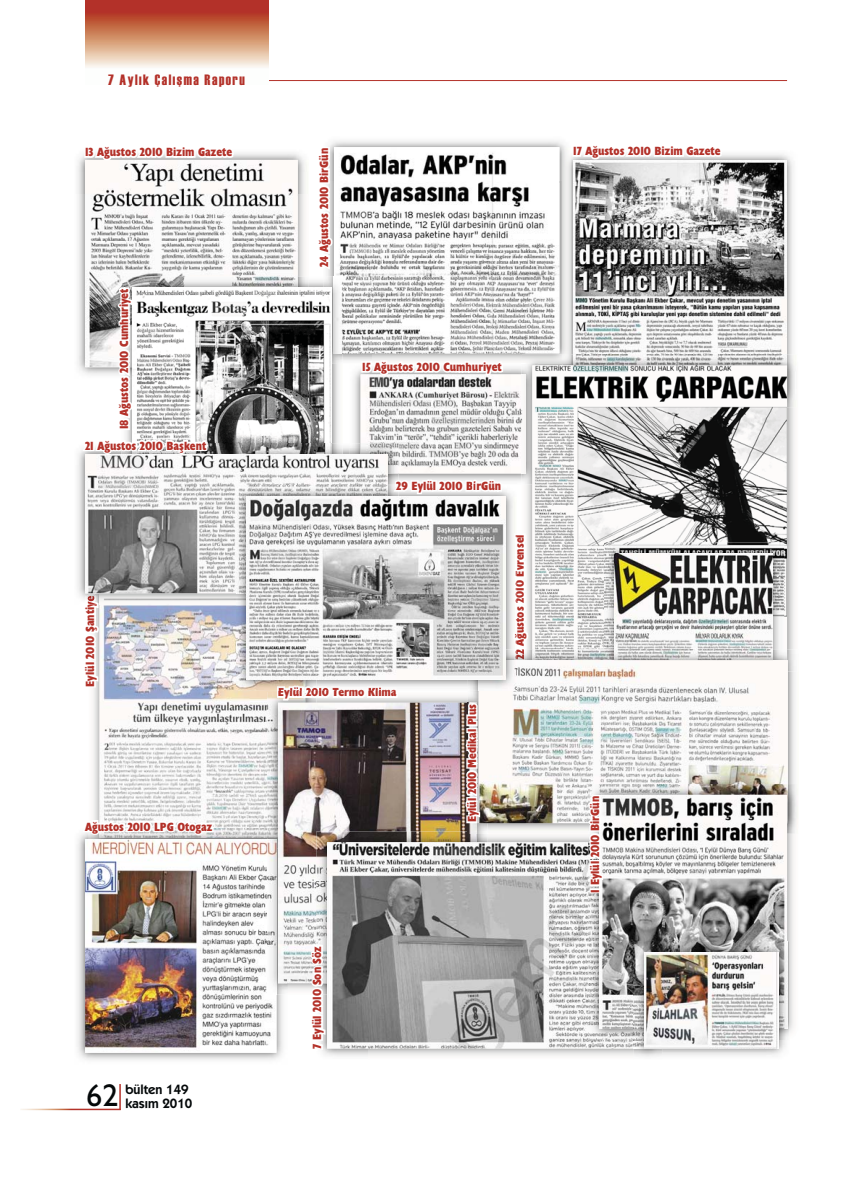
<style>
.page{position:relative;width:851px;height:1191px;background:#fff}
.page>*{position:absolute;margin:0;border:0;box-sizing:border-box;transform-origin:0 0}
.t1{font:31.5px "Humanist 521 BT";color:#040809}
.t2{font:15px "Haettenschweiler";letter-spacing:.1em;color:#b33129}
.t3{font:600 13.5px/13.5px "Kabel IT Cby BT";color:#040809}
.t4{font:700 condensed 12px "Humanist 521 BT Xtra";color:#b33129}
</style>
<div class="page">
<hr style="left:161px;top:80px;width:626px;height:1px;background:#b33129">
<svg style="left:85px;top:0;width:183px;height:81px"></svg>
<hr style="left:119px;top:1084px;width:2px;height:26px;background:#b33129">
<hr style="left:20px;top:1109px;width:101px;height:1px;background:#fff">
<img style="left:93px;top:605px;width:184px;height:223px">
<img style="left:330px;top:141px;width:238px;height:40px">
<img style="left:326px;top:272px;width:46px;height:89px">
<img style="left:521px;top:181px;width:41px;height:174px">
<img style="left:372px;top:353px;width:149px;height:8px">
<img style="left:334px;top:147px;width:225px;height:206px">
<svg style="left:326px;top:146px;width:9px;height:126px"></svg>
<img style="left:77px;top:153px;width:230px;height:41px">
<img style="left:77px;top:194px;width:8px;height:176px">
<img style="left:298px;top:194px;width:7px;height:83px">
<img style="left:85px;top:160px;width:213px;height:125px">
<img style="left:353px;top:367px;width:168px;height:114px">
<img style="left:360px;top:374px;width:161px;height:100px">
<svg style="left:362px;top:358px;width:143px;height:32px"></svg>
<svg style="left:84px;top:153px;width:152px;height:10px"></svg>
<img style="left:562px;top:150px;width:231px;height:215px">
<img style="left:573px;top:161px;width:213px;height:204px">
<svg style="left:573px;top:150px;width:151px;height:12px"></svg>
<img style="left:309px;top:280px;width:32px;height:174px">
<img style="left:323px;top:277px;width:19px;height:87px">
<img style="left:334px;top:277px;width:8px;height:76px">
<img style="left:121px;top:277px;width:177px;height:10px">
<img style="left:210px;top:287px;width:121px;height:167px">
<img style="left:77px;top:453px;width:12px;height:143px">
<img style="left:341px;top:446px;width:50px;height:40px">
<img style="left:89px;top:593px;width:147px;height:2px">
<svg style="left:81px;top:595px;width:34px;height:94px"></svg>
<img style="left:350px;top:443px;width:48px;height:42px">
<img style="left:360px;top:443px;width:38px;height:31px">
<img style="left:85px;top:454px;width:303px;height:139px">
<svg style="left:80px;top:285px;width:130px;height:172px"></svg>
<img style="left:786px;top:355px;width:10px;height:294px">
<img style="left:526px;top:485px;width:6px;height:164px">
<img style="left:521px;top:365px;width:11px;height:120px">
<img style="left:521px;top:374px;width:5px;height:100px">
<svg style="left:562px;top:355px;width:8px;height:9px"></svg>
<img style="left:532px;top:365px;width:255px;height:284px">
<img style="left:604px;top:542px;width:180px;height:36px">
<img style="left:604px;top:578px;width:10px;height:71px">
<img style="left:773px;top:578px;width:11px;height:71px">
<img style="left:614px;top:553px;width:159px;height:96px">
<img style="left:77px;top:835px;width:206px;height:225px">
<img style="left:89px;top:837px;width:178px;height:2px">
<img style="left:100px;top:828px;width:167px;height:10px">
<img style="left:85px;top:839px;width:191px;height:214px">
<svg style="left:81px;top:818px;width:136px;height:19px"></svg>
<img style="left:398px;top:695px;width:70px;height:8px">
<img style="left:267px;top:692px;width:11px;height:136px">
<img style="left:276px;top:849px;width:11px;height:145px">
<svg style="left:267px;top:828px;width:11px;height:21px"></svg>
<img style="left:267px;top:839px;width:9px;height:155px">
<img style="left:278px;top:703px;width:190px;height:280px">
<img style="left:787px;top:671px;width:8px;height:113px">
<img style="left:528px;top:649px;width:267px;height:22px">
<img style="left:604px;top:649px;width:180px;height:11px">
<img style="left:471px;top:691px;width:115px;height:140px">
<img style="left:468px;top:692px;width:19px;height:140px">
<img style="left:468px;top:825px;width:8px;height:7px">
<img style="left:478px;top:660px;width:309px;height:163px">
<img style="left:447px;top:698px;width:49px;height:127px">
<img style="left:323px;top:1049px;width:46px;height:7px">
<img style="left:316px;top:832px;width:160px;height:50px">
<img style="left:316px;top:882px;width:11px;height:59px">
<svg style="left:468px;top:832px;width:19px;height:2px"></svg>
<img style="left:327px;top:842px;width:306px;height:207px">
<svg style="left:308px;top:941px;width:35px;height:111px"></svg>
<img style="left:787px;top:834px;width:7px;height:199px">
<img style="left:787px;top:784px;width:11px;height:50px">
<img style="left:588px;top:784px;width:199px;height:11px">
<img style="left:588px;top:888px;width:45px;height:152px">
<img style="left:599px;top:795px;width:188px;height:234px">
<img style="left:662px;top:1040px;width:124px;height:16px">
<img style="left:633px;top:1049px;width:29px;height:8px">
<img style="left:633px;top:1029px;width:11px;height:20px">
<img style="left:779px;top:941px;width:10px;height:99px">
<img style="left:633px;top:941px;width:154px;height:88px">
<img style="left:644px;top:952px;width:134px;height:97px">
<div style="left:589px;top:888px;width:11px;height:5px;border:3px solid #fff"></div>
<svg style="left:586px;top:794px;width:34px;height:94px"></svg>
<img style="left:316px;top:490px;width:199px;height:197px">
<img style="left:305px;top:680px;width:11px;height:6px">
<img style="left:236px;top:605px;width:69px;height:86px">
<img style="left:236px;top:593px;width:10px;height:12px">
<img style="left:236px;top:486px;width:152px;height:107px">
<svg style="left:277px;top:686px;width:121px;height:17px"></svg>
<img style="left:332px;top:687px;width:64px;height:1px">
<img style="left:332px;top:688px;width:64px;height:3px">
<img style="left:468px;top:649px;width:45px;height:42px">
<svg style="left:513px;top:534px;width:15px;height:128px"></svg>
<img style="left:478px;top:660px;width:38px;height:31px">
<img style="left:247px;top:496px;width:258px;height:184px">
<svg style="left:391px;top:477px;width:112px;height:32px"></svg>
<p class="t2" style="left:108px;top:71px;width:138px">7 Aylık Çalışma Raporu</p>
<p class="t4" style="left:85px;top:148px;width:149px">13 Ağustos 2010 Bizim Gazete</p>
<p class="t4" style="left:573px;top:147px;width:149px">17 Ağustos 2010 Bizim Gazete</p>
<p class="t4" style="left:320px;top:267px;width:120px;rotate:-90deg">24 Ağustos 2010 BirGün</p>
<p class="t4" style="left:120px;top:429px;width:142px;rotate:-90deg">18 Ağustos 2010 Cumhuriyet</p>
<p class="t4" style="left:85px;top:441px;width:123px">21 Ağustos 2010 Başkent</p>
<p class="t4" style="left:86px;top:687px;width:93px;rotate:-90deg">Eylül 2010 Şantiye</p>
<p class="t4" style="left:85px;top:822px;width:129px">Ağustos 2010 LPG Otogaz</p>
<h1 class="t1" style="left:86px;top:1085px;width:33px">62</h1>
<p class="t3" style="left:125px;top:1083px;width:68px">bülten 149 kasım 2010</p>
<p class="t4" style="left:362px;top:363px;width:141px">15 Ağustos 2010 Cumhuriyet</p>
<p class="t4" style="left:396px;top:482px;width:106px">29 Eylül 2010 BirGün</p>
<p class="t4" style="left:278px;top:688px;width:120px">Eylül 2010 Termo Klima</p>
<p class="t4" style="left:468px;top:822px;width:120px;rotate:-90deg">Eylül 2010 Medikal Plus</p>
<p class="t4" style="left:515px;top:659px;width:127px;rotate:-90deg">22 Ağustos 2010 Evrensel</p>
<p class="t4" style="left:313px;top:1049px;width:104px;rotate:-90deg">7 Eylül 2010 Son Söz</p>
<p class="t4" style="left:591px;top:893px;width:98px;rotate:-90deg">1 Eylül 2010 BirGün</p>
</div>
